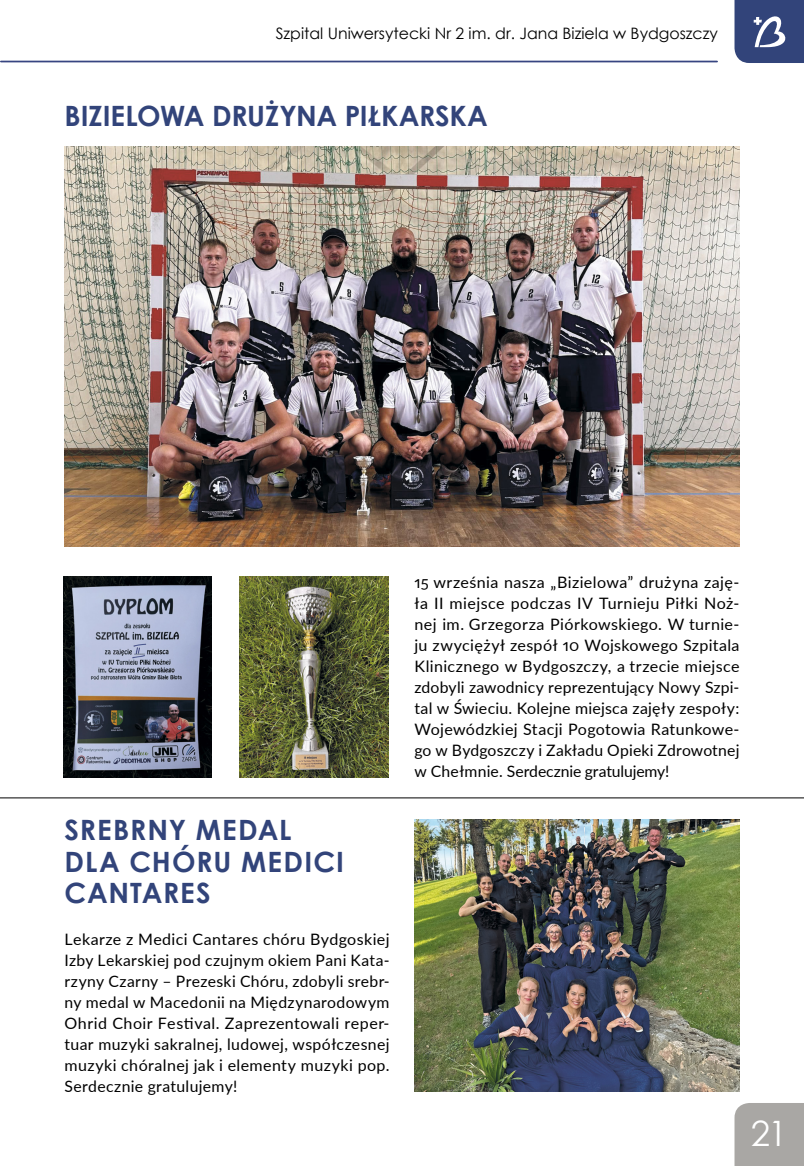
<style>
.page{position:relative;width:804px;height:1166px;background:#fff}
.page>*{position:absolute;margin:0;border:0;box-sizing:border-box;transform-origin:0 0}
.t1{font:35px "Century Gothic";color:#fff}
.t2{font:700 28px/31.5px "Century Gothic";letter-spacing:.02em;color:#32447a}
.t3{font:700 28px "Century Gothic";letter-spacing:-.01em;color:#32447a}
.t4{font:15.75px/21px "Lato";letter-spacing:.015em;color:#000;text-align:justify}
.t5{font:15.75px "Century Gothic";color:#000}
</style>
<div class="page">
<svg style="left:734px;top:0;width:70px;height:63px;background:#475788"></svg>
<hr style="left:1px;top:61px;width:716px;height:1px;background:#374581">
<div style="left:734px;top:1103px;width:70px;height:63px;background:#a9a7a4"></div>
<img style="left:414px;top:819px;width:325px;height:272px">
<hr style="left:0;top:797px;width:804px;height:1px;background:#000">
<img style="left:64px;top:147px;width:675px;height:399px">
<img style="left:63px;top:577px;width:149px;height:200px">
<img style="left:239px;top:577px;width:149px;height:200px">
<p class="t5" style="left:276px;top:22px;width:444px">Szpital Uniwersytecki Nr 2 im. dr. Jana Biziela w Bydgoszczy</p>
<h2 class="t3" style="left:64px;top:95px;width:425px">BIZIELOWA DRUŻYNA PIŁKARSKA</h2>
<h2 class="t2" style="left:64px;top:813px;width:281px">SREBRNY MEDAL<br>DLA CHÓRU MEDICI<br>CANTARES</h2>
<p class="t4" style="left:64px;top:928px;width:326px">Lekarze z Medici Cantares chóru Bydgoskiej Izby Lekarskiej pod czujnym okiem Pani Kata&shy;rzyny Czarny – Prezeski Chóru, zdobyli srebr&shy;ny medal w Macedonii na Międzynarodowym Ohrid Choir Festival. Zaprezentowali reper&shy;tuar muzyki sakralnej, ludowej, współczesnej muzyki chóralnej jak i elementy muzyki pop.<br>Serdecznie gratulujemy!</p>
<p class="t4" style="left:414px;top:571px;width:326px">15 września nasza „Bizielowa” drużyna zaję&shy;ła II miejsce podczas IV Turnieju Piłki Noż&shy;nej im. Grzegorza Piórkowskiego. W turnie&shy;ju zwyciężył zespół 10 Wojskowego Szpitala Klinicznego w Bydgoszczy, a trzecie miejsce zdobyli zawodnicy reprezentujący Nowy Szpi&shy;tal w Świeciu. Kolejne miejsca zajęły zespoły:<br>Wojewódzkiej Stacji Pogotowia Ratunkowe&shy;go w Bydgoszczy i Zakładu Opieki Zdrowotnej w Chełmnie. Serdecznie gratulujemy!</p>
<h1 class="t1" style="left:750px;top:1109px;width:38px">21</h1>
</div>
